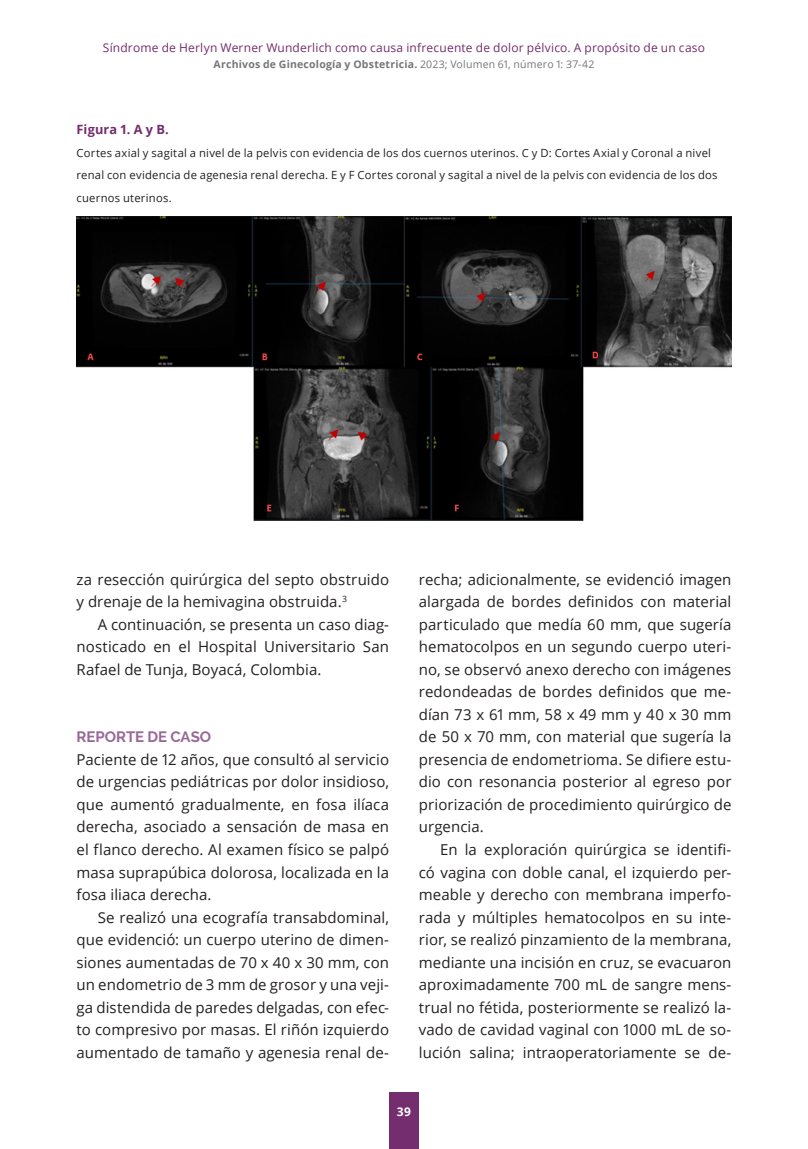
<style>
.page{position:relative;width:808px;height:1149px;background:#fff}
.page>*{position:absolute;margin:0;border:0;box-sizing:border-box;transform-origin:0 0}
.Primero{font:15px/22.5px "Open Sans";letter-spacing:.005em;color:#231f20;text-align:justify}
.sub_1{font:700 15px "Raleway";color:#986897}
.Figura_título{font:700 12.75px "Open Sans";letter-spacing:.01em;color:#742d6e}
.t1{font:12px "Open Sans";letter-spacing:.015em;color:#742d6e}
.t2{font:700 12px "Open Sans";color:#fff}
.Figuras{font:11.25px/22.5px "Open Sans";letter-spacing:.02em;color:#231f20}
.t3{font:700 10.5px "Open Sans";letter-spacing:.02em;color:#757679}
.s1{font-weight:400}
</style>
<div class="page">
<div style="left:389px;top:1092px;width:30px;height:56px;background:#742d6e"></div>
<img style="left:77px;top:217px;width:654px;height:304px">
<p class="t1" style="left:103px;top:39px;width:604px">Síndrome de Herlyn Werner Wunderlich como causa infrecuente de dolor pélvico. A propósito de un caso</p>
<p class="t3" style="left:214px;top:56px;width:382px">Archivos de Ginecología y Obstetricia. <span class="s1">2023; Volumen 61, número 1: 37-42</span></p>
<p class="Figura_título" style="left:77px;top:121px;width:94px">Figura 1. A y B.</p>
<p class="Figuras" style="left:77px;top:141px;width:642px">Cortes axial y sagital a nivel de la pelvis con evidencia de los dos cuernos uterinos. C y D: Cortes Axial y Coronal a nivel renal con evidencia de agenesia renal derecha. E y F Cortes coronal y sagital a nivel de la pelvis con evidencia de los dos cuernos uterinos.</p>
<p class="Primero" style="left:77px;top:567px;width:314px">za resección quirúrgica del septo obstruido y drenaje de la hemivagina obstruida.<sup>3</sup></p>
<p class="Primero" style="left:77px;top:612px;width:314px;text-indent:21px">A continuación, se presenta un caso diag&shy;nosticado en el Hospital Universitario San Rafael de Tunja, Boyacá, Colombia.</p>
<p class="sub_1" style="left:77px;top:728px;width:136px">REPORTE DE CASO</p>
<p class="Primero" style="left:77px;top:747px;width:314px">Paciente de 12 años, que consultó al servicio de urgencias pediátricas por dolor insidioso, que aumentó gradualmente, en fosa ilíaca derecha, asociado a sensación de masa en el flanco derecho. Al examen físico se palpó masa suprapúbica dolorosa, localizada en la fosa iliaca derecha.</p>
<p class="Primero" style="left:77px;top:905px;width:314px;text-indent:21px">Se realizó una ecografía transabdominal, que evidenció: un cuerpo uterino de dimen&shy;siones aumentadas de 70 x 40 x 30 mm, con un endometrio de 3 mm de grosor y una veji&shy;ga distendida de paredes delgadas, con efec&shy;to compresivo por masas. El riñón izquierdo aumentado de tamaño y agenesia renal de-</p>
<p class="Primero" style="left:419px;top:567px;width:314px">recha; adicionalmente, se evidenció imagen alargada de bordes definidos con material particulado que medía 60 mm, que sugería hematocolpos en un segundo cuerpo uteri&shy;no, se observó anexo derecho con imágenes redondeadas de bordes definidos que me&shy;dían 73 x 61 mm, 58 x 49 mm y 40 x 30 mm de 50 x 70 mm, con material que sugería la presencia de endometrioma. Se difiere estu&shy;dio con resonancia posterior al egreso por priorización de procedimiento quirúrgico de urgencia.</p>
<p class="Primero" style="left:419px;top:837px;width:314px;text-indent:21px">En la exploración quirúrgica se identifi&shy;có vagina con doble canal, el izquierdo per&shy;meable y derecho con membrana imperfo&shy;rada y múltiples hematocolpos en su inte&shy;rior, se realizó pinzamiento de la membrana, mediante una incisión en cruz, se evacuaron aproximadamente 700 mL de sangre mens&shy;trual no fétida, posteriormente se realizó la&shy;vado de cavidad vaginal con 1000 mL de so&shy;lución salina; intraoperatoriamente se de-</p>
<p class="t2" style="left:397px;top:1102px;width:16px">39</p>
</div>
